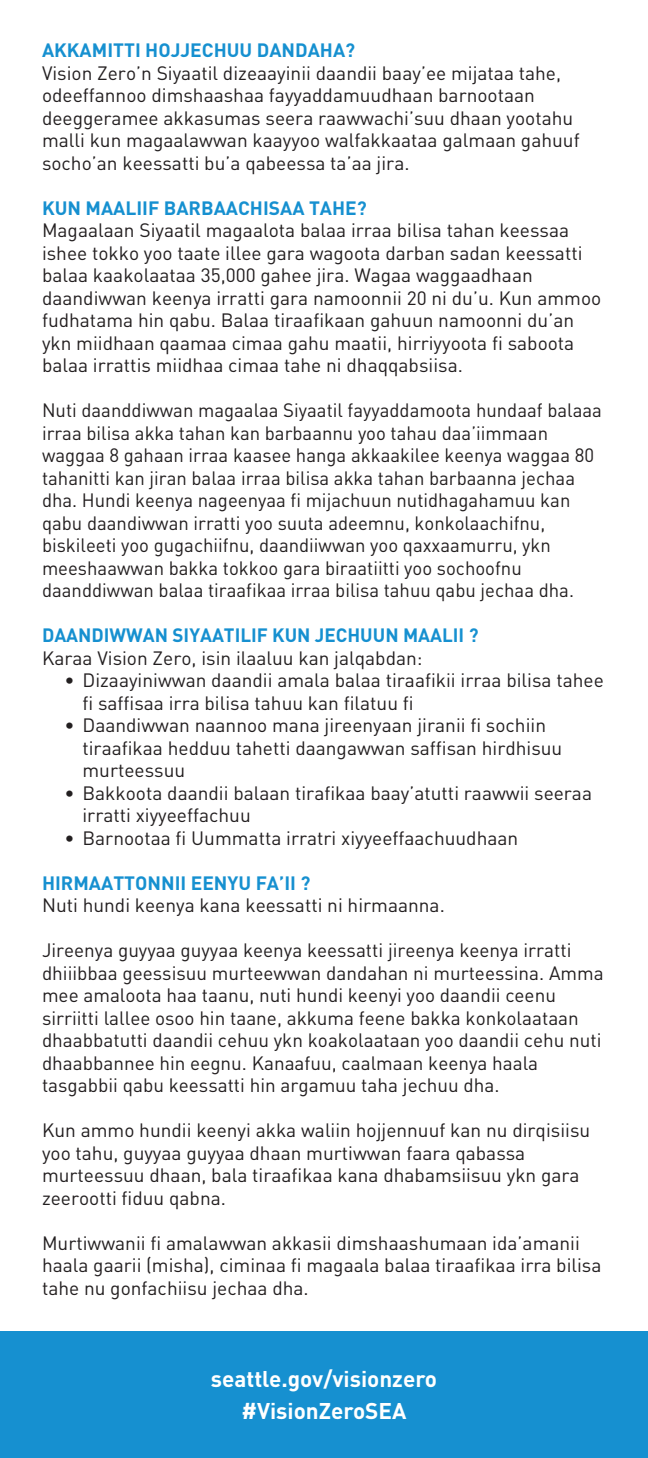
<style>
.page{position:relative;width:648px;height:1458px;background:#fff}
.page>*{position:absolute;margin:0;border:0;box-sizing:border-box;transform-origin:0 0}
.t1{font:700 22.5px/31.3px "DIN Pro";color:#fff;text-align:center}
.t2{font:19.12px/22.5px "DIN Pro";color:#231f20}
.t3{font:700 19.12px "DIN Pro";color:#1690d0}
</style>
<div class="page">
<div style="left:0;top:1331px;width:648px;height:127px;background:#1690d0"></div>
<p class="t3" style="left:42px;top:34px;width:315px">AKKAMITTI HOJJECHUU DANDAHA?</p>
<p class="t2" style="left:42px;top:60px;width:539px">Vision Zero’n Siyaatil dizeaayinii daandii baay’ee mijataa tahe, odeeffannoo dimshaashaa fayyaddamuudhaan barnootaan deeggeramee akkasumas seera raawwachi’suu dhaan yootahu malli kun magaalawwan kaayyoo walfakkaataa galmaan gahuuf socho’an keessatti bu’a qabeessa ta’aa jira.</p>
<p class="t3" style="left:42px;top:192px;width:326px">KUN MAALIIF BARBAACHISAA TAHE?</p>
<p class="t2" style="left:42px;top:217px;width:561px">Magaalaan Siyaatil magaalota balaa irraa bilisa tahan keessaa ishee tokko yoo taate illee gara wagoota darban sadan keessatti balaa kaakolaataa 35,000 gahee jira. Wagaa waggaadhaan daandiwwan keenya irratti gara namoonnii 20 ni du’u. Kun ammoo fudhatama hin qabu. Balaa tiraafikaan gahuun namoonni du’an ykn miidhaan qaamaa cimaa gahu maatii, hirriyyoota fi saboota balaa irrattis miidhaa cimaa tahe ni dhaqqabsiisa.</p>
<p class="t2" style="left:42px;top:397px;width:561px">Nuti daanddiwwan magaalaa Siyaatil fayyaddamoota hundaaf balaaa irraa bilisa akka tahan kan barbaannu yoo tahau daa’iimmaan waggaa 8 gahaan irraa kaasee hanga akkaakilee keenya waggaa 80 tahanitti kan jiran balaa irraa bilisa akka tahan barbaanna jechaa dha. Hundi keenya nageenyaa fi mijachuun nutidhagahamuu kan qabu daandiwwan irratti yoo suuta adeemnu, konkolaachifnu, biskileeti yoo gugachiifnu, daandiiwwan yoo qaxxaamurru, ykn meeshaawwan bakka tokkoo gara biraatiitti yoo sochoofnu daanddiwwan balaa tiraafikaa irraa bilisa tahuu qabu jechaa dha.</p>
<p class="t3" style="left:42px;top:619px;width:438px">DAANDIWWAN SIYAATILIF KUN JECHUUN MAALII ?</p>
<p class="t2" style="left:42px;top:645px;width:382px">Karaa Vision Zero, isin ilaaluu kan jalqabdan:</p>
<p class="t2" style="left:82px;top:667px;width:523px;text-indent:-18px">• Dizaayiniwwan daandii amala balaa tiraafikii irraa bilisa tahee fi saffisaa irra bilisa tahuu kan filatuu fi</p>
<p class="t2" style="left:82px;top:712px;width:481px;text-indent:-18px">• Daandiwwan naannoo mana jireenyaan jiranii fi sochiin tiraafikaa hedduu tahetti daangawwan saffisan hirdhisuu murteessuu</p>
<p class="t2" style="left:82px;top:780px;width:511px;text-indent:-18px">• Bakkoota daandii balaan tirafikaa baay’atutti raawwii seeraa irratti xiyyeeffachuu</p>
<p class="t2" style="left:64px;top:825px;width:455px">• Barnootaa fi Uummatta irratri xiyyeeffaachuudhaan</p>
<p class="t3" style="left:42px;top:867px;width:270px">HIRMAATTONNII EENYU FA’II ?</p>
<p class="t2" style="left:42px;top:892px;width:404px">Nuti hundi keenya kana keessatti ni hirmaanna.</p>
<p class="t2" style="left:42px;top:937px;width:563px">Jireenya guyyaa guyyaa keenya keessatti jireenya keenya irratti dhiiibbaa geessisuu murteewwan dandahan ni murteessina. Amma mee amaloota haa taanu, nuti hundi keenyi yoo daandii ceenu sirriitti lallee osoo hin taane, akkuma feene bakka konkolaataan dhaabbatutti daandii cehuu ykn koakolaataan yoo daandii cehu nuti dhaabbannee hin eegnu. Kanaafuu, caalmaan keenya haala tasgabbii qabu keessatti hin argamuu taha jechuu dha.</p>
<p class="t2" style="left:42px;top:1117px;width:550px">Kun ammo hundii keenyi akka waliin hojjennuuf kan nu dirqisiisu yoo tahu, guyyaa guyyaa dhaan murtiwwan faara qabassa murteessuu dhaan, bala tiraafikaa kana dhabamsiisuu ykn gara zeerootti fiduu qabna.</p>
<p class="t2" style="left:42px;top:1230px;width:561px">Murtiwwanii fi amalawwan akkasii dimshaashumaan ida’amanii haala gaarii (misha), ciminaa fi magaala balaa tiraafikaa irra bilisa tahe nu gonfachiisu jechaa dha.</p>
<p class="t1" style="left:211px;top:1361px;width:228px">seattle.gov/visionzero #VisionZeroSEA</p>
</div>
